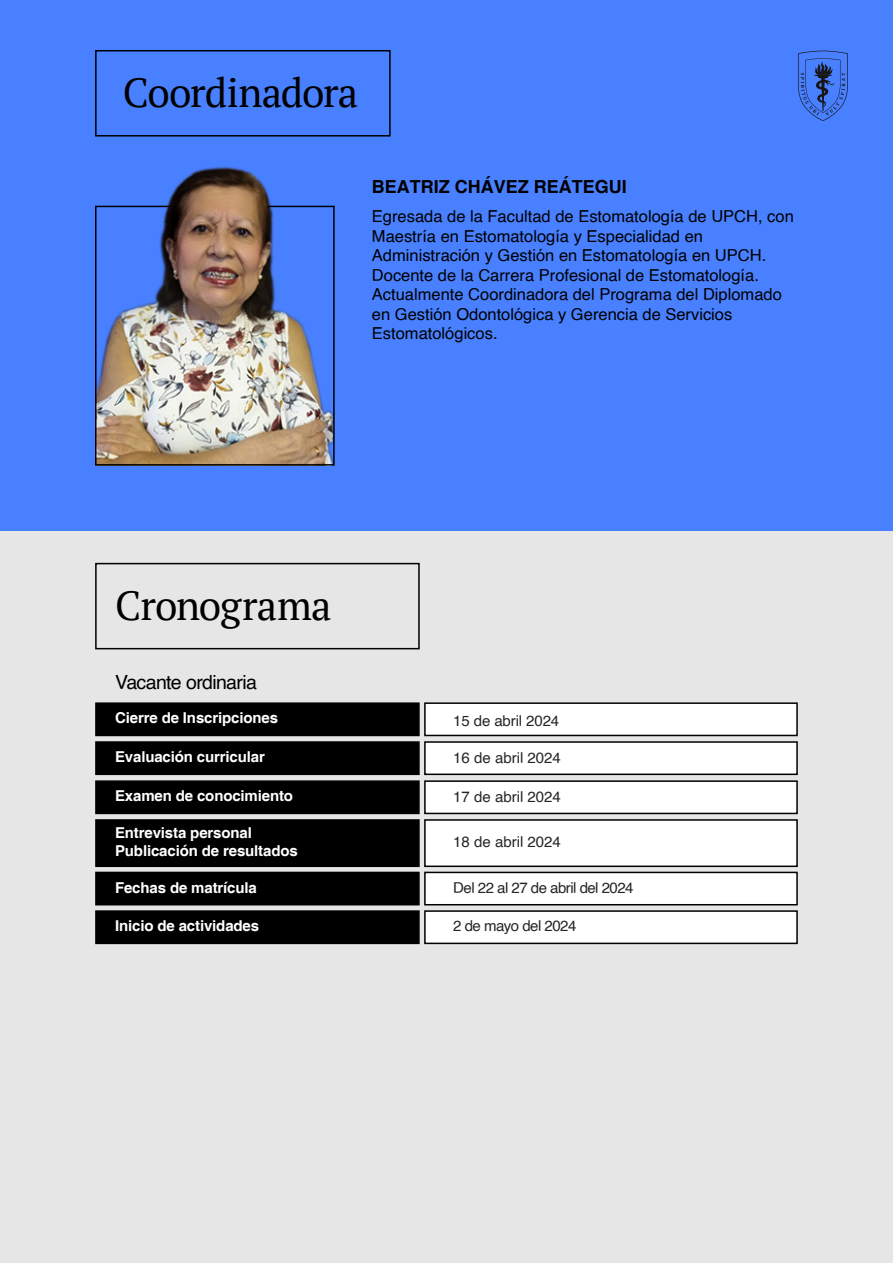
<style>
.page{position:relative;width:893px;height:1263px;background:#e6e6e6}
.page>*{position:absolute;margin:0;border:0;box-sizing:border-box;transform-origin:0 0}
.t1{font:40.5px "PT Serif";letter-spacing:-.02em;color:#000}
.t2{font:19.5px "Helvetica";letter-spacing:-.035em;color:#000}
.t3{font:700 18px "Helvetica";color:#000}
.t4{font:16.5px/19.5px "Helvetica";color:#000}
.t5{font:700 15px/18px "Helvetica";letter-spacing:-.01em;color:#fff}
.t6{font:15px "Helvetica";letter-spacing:-.005em;color:#272425}
.t7{font:15px "Helvetica";letter-spacing:-.035em;color:#272425}
</style>
<div class="page">
<div style="left:0;top:0;width:893px;height:531px;background:#4880ff"></div>
<img style="left:96px;top:194px;width:238px;height:269px">
<div style="left:95px;top:206px;width:240px;height:260px;border:2px solid #000"></div>
<img style="left:136px;top:166px;width:132px;height:56px">
<svg style="left:798px;top:51px;width:50px;height:70px"></svg>
<div style="left:95px;top:563px;width:325px;height:86px;border:2px solid #000"></div>
<div style="left:95px;top:741px;width:325px;height:34px;background:#000;border:2px solid #000"></div>
<div style="left:424px;top:741px;width:374px;height:34px;background:#fff;border:2px solid #000"></div>
<div style="left:95px;top:780px;width:325px;height:34px;background:#000;border:2px solid #000"></div>
<div style="left:424px;top:780px;width:374px;height:34px;background:#fff;border:2px solid #000"></div>
<div style="left:95px;top:819px;width:325px;height:48px;background:#000;border:2px solid #000"></div>
<div style="left:424px;top:819px;width:374px;height:48px;background:#fff;border:2px solid #000"></div>
<div style="left:95px;top:702px;width:325px;height:34px;background:#000;border:2px solid #000"></div>
<div style="left:424px;top:702px;width:374px;height:34px;background:#fff;border:2px solid #000"></div>
<div style="left:95px;top:872px;width:325px;height:33px;background:#000"></div>
<div style="left:424px;top:872px;width:374px;height:33px;background:#fff;border:2px solid #000"></div>
<div style="left:95px;top:910px;width:325px;height:34px;background:#000;border:2px solid #000"></div>
<div style="left:424px;top:910px;width:374px;height:34px;background:#fff;border:2px solid #000"></div>
<div style="left:95px;top:50px;width:296px;height:87px;border:2px solid #000"></div>
<h1 class="t1" style="left:123px;top:66px;width:237px">Coordinadora</h1>
<p class="t3" style="left:372px;top:176px;width:257px">BEATRIZ CHÁVEZ REÁTEGUI</p>
<p class="t4" style="left:372px;top:207px;width:423px">Egresada de la Facultad de Estomatología de UPCH, con Maestría en Estomatología y Especialidad en Administración y Gestión en Estomatología en UPCH.<br>Docente de la Carrera Profesional de Estomatología.<br>Actualmente Coordinadora del Programa del Diplomado en Gestión Odontológica y Gerencia de Servicios Estomatológicos.</p>
<h1 class="t1" style="left:115px;top:579px;width:218px">Cronograma</h1>
<p class="t2" style="left:115px;top:667px;width:143px">Vacante ordinaria</p>
<p class="t5" style="left:115px;top:709px;width:164px">Cierre de Inscripciones</p>
<p class="t6" style="left:453px;top:709px;width:107px">15 de abril 2024</p>
<p class="t5" style="left:115px;top:748px;width:151px">Evaluación curricular</p>
<p class="t6" style="left:453px;top:746px;width:109px">16 de abril 2024</p>
<p class="t5" style="left:115px;top:787px;width:180px">Examen de conocimiento</p>
<p class="t6" style="left:453px;top:785px;width:109px">17 de abril 2024</p>
<p class="t5" style="left:115px;top:824px;width:184px">Entrevista personal<br>Publicación de resultados</p>
<p class="t6" style="left:453px;top:830px;width:109px">18 de abril 2024</p>
<p class="t5" style="left:115px;top:880px;width:143px">Fechas de matrícula</p>
<p class="t7" style="left:453px;top:876px;width:182px">Del 22 al 27 de abril del 2024</p>
<p class="t5" style="left:115px;top:917px;width:146px">Inicio de actividades</p>
<p class="t7" style="left:453px;top:914px;width:125px">2 de mayo del 2024</p>
</div>
